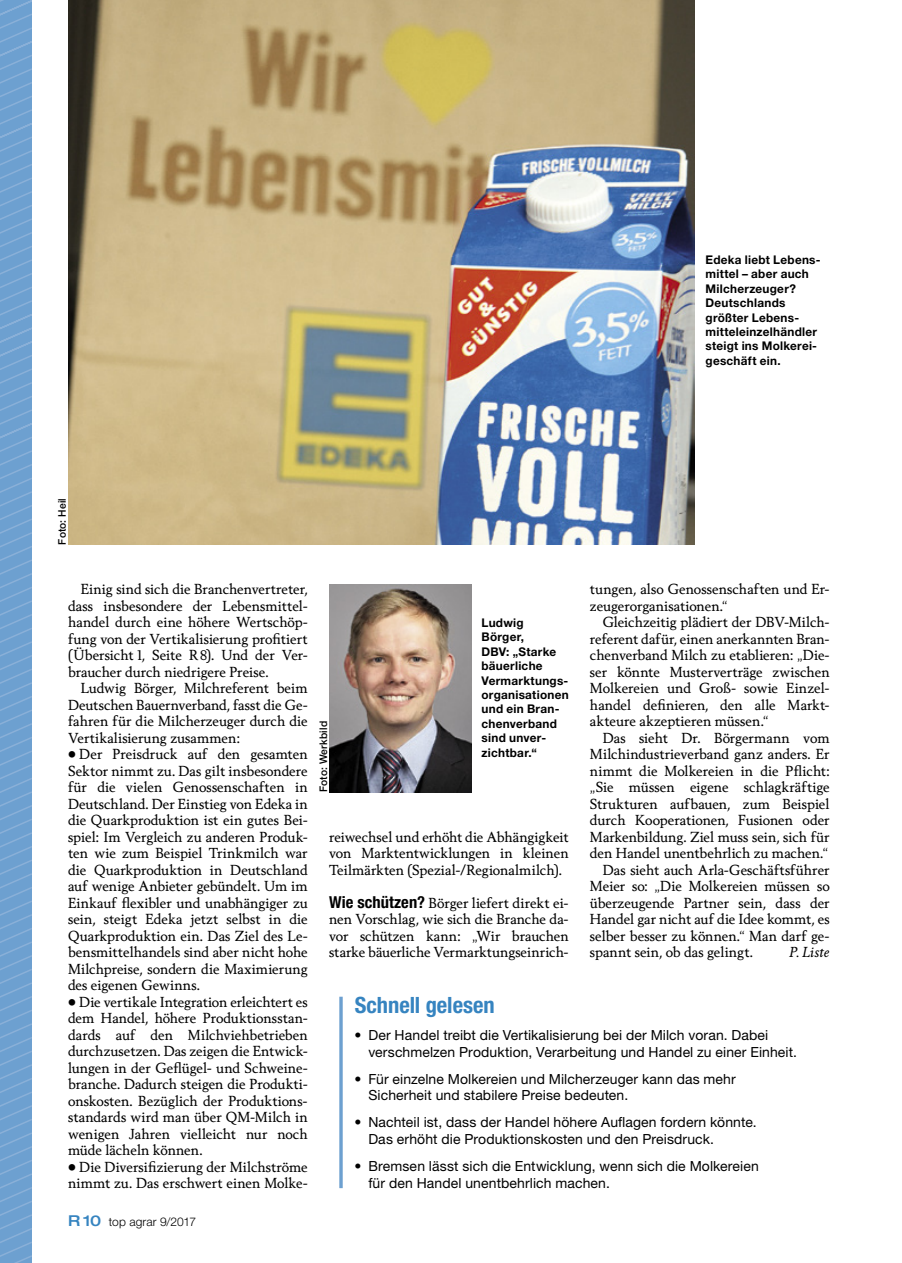
<style>
.page{position:relative;width:902px;height:1263px;background:#fff}
.page>*{position:absolute;margin:0;border:0;box-sizing:border-box;transform-origin:0 0}
.Schnell_gelesen_Tite{font:700 condensed 22.5px "Helvetica Neue LT Pro";color:#3684c0}
.Bodytext{font:13.95px/16.5px "Berling Nova Text Pro";letter-spacing:.005em;color:#000;text-align:justify}
.t1{font:13.95px/16.5px "Helvetica Neue LT Pro";letter-spacing:.01em;color:#000}
.Zwischentitel{font:13.95px/16.5px "Berling Nova Text Pro";color:#000;text-align:justify}
.Bodytext-2{font:italic 13.95px "Berling Nova Text Pro";color:#000}
.BU{font:700 12px/14.4px "Helvetica Neue LT Pro";letter-spacing:.025em;color:#000}
.t2{font:300 12px "Helvetica Neue LT Pro";letter-spacing:.01em;color:#000}
.Bildnachweis{font:500 10.5px "Helvetica Neue LT Pro";letter-spacing:.015em;color:#000}
.s1{font-weight:500;font-stretch:expanded;font-size:15px;color:#3684c0}
.s2{font-family:"Helvetica Neue LT Pro";font-weight:700;font-stretch:condensed;font-size:16.5px}
</style>
<div class="page">
<svg style="left:0;top:0;width:32px;height:1263px;background:#70a1d0"></svg>
<svg style="left:339px;top:997px;width:4px;height:191px"></svg>
<img style="left:68px;top:0;width:626px;height:544px">
<img style="left:329px;top:584px;width:143px;height:208px">
<p class="BU" style="left:705px;top:252px;width:116px">Edeka liebt Lebens&shy;mittel – aber auch<br>Milcherzeuger?<br>Deutschlands größter Lebens&shy;mitteleinzelhändler steigt ins Molkerei&shy;geschäft ein.</p>
<p class="Bildnachweis" style="left:56px;top:544px;width:48px;rotate:-90deg">Foto: Heil</p>
<p class="Bodytext" style="left:68px;top:580px;width:241px;text-indent:13px">Einig sind sich die Branchenvertreter, dass insbesondere der Lebensmittel&shy;handel durch eine höhere Wertschöp&shy;fung von der Vertikalisierung profitiert (Übersicht 1, Seite R8). Und der Ver&shy;braucher durch niedrigere Preise.</p>
<p class="Bodytext" style="left:68px;top:679px;width:241px;text-indent:13px">Ludwig Börger, Milchreferent beim Deutschen Bauernverband, fasst die Ge&shy;fahren für die Milcherzeuger durch die Vertikalisierung zusammen:</p>
<p class="Bodytext" style="left:68px;top:745px;width:241px">• Der Preisdruck auf den gesamten Sektor nimmt zu. Das gilt insbesondere für die vielen Genossenschaften in Deutschland. Der Einstieg von Edeka in die Quarkproduktion ist ein gutes Bei&shy;spiel: Im Vergleich zu anderen Produk&shy;ten wie zum Beispiel Trinkmilch war die Quarkproduktion in Deutschland auf wenige Anbieter gebündelt. Um im Einkauf flexibler und unabhängiger zu sein, steigt Edeka jetzt selbst in die Quarkproduktion ein. Das Ziel des Le&shy;bensmittelhandels sind aber nicht hohe Milchpreise, sondern die Maximierung des eigenen Gewinns.</p>
<p class="Bodytext" style="left:68px;top:993px;width:241px">• Die vertikale Integration erleichtert es dem Handel, höhere Produktionsstan&shy;dards auf den Milchviehbetrieben durchzusetzen. Das zeigen die Entwick&shy;lungen in der Geflügel- und Schweine&shy;branche. Dadurch steigen die Produkti&shy;onskosten. Bezüglich der Produktions&shy;standards wird man über QM-Milch in wenigen Jahren vielleicht nur noch müde lächeln können.</p>
<p class="Bodytext" style="left:68px;top:1158px;width:241px">• Die Diversifizierung der Milchströme nimmt zu. Das erschwert einen Molke-</p>
<p class="t2" style="left:68px;top:1214px;width:129px"><span class="s1">R 10</span> top agrar 9/2017</p>
<p class="Bildnachweis" style="left:317px;top:792px;width:73px;rotate:-90deg">Foto: Werkbild</p>
<p class="BU" style="left:481px;top:615px;width:89px">Ludwig<br>Börger,<br>DBV: „Starke bäuerliche<br>Vermarktungs&shy;organisationen und ein Bran&shy;chenverband sind unver&shy;zichtbar.“</p>
<p class="Bodytext" style="left:329px;top:828px;width:241px">reiwechsel und erhöht die Abhängigkeit von Marktentwicklungen in kleinen Teilmärkten (Spezial-/Regionalmilch).</p>
<p class="Zwischentitel" style="left:329px;top:894px;width:241px"><span class="s2">Wie schützen?</span> Börger liefert direkt ei&shy;nen Vorschlag, wie sich die Branche da&shy;vor schützen kann: „Wir brauchen starke bäuerliche Vermarktungseinrich-</p>
<p class="Zwischentitel" style="left:590px;top:580px;width:241px">tungen, also Genossenschaften und Er&shy;zeugerorganisationen.“</p>
<p class="Bodytext" style="left:590px;top:613px;width:241px;text-indent:13px">Gleichzeitig plädiert der DBV-Milch&shy;referent dafür, einen anerkannten Bran&shy;chenverband Milch zu etablieren: „Die&shy;ser könnte Musterverträge zwischen Molkereien und Groß- sowie Einzel&shy;handel definieren, den alle Markt&shy;akteure akzeptieren müssen.“</p>
<p class="Bodytext" style="left:590px;top:729px;width:241px;text-indent:13px">Das sieht Dr. Börgermann vom Milchindustrieverband ganz anders. Er nimmt die Molkereien in die Pflicht: „Sie müssen eigene schlagkräftige Strukturen aufbauen, zum Beispiel durch Kooperationen, Fusionen oder Markenbildung. Ziel muss sein, sich für den Handel unentbehrlich zu machen.“</p>
<p class="Bodytext" style="left:590px;top:861px;width:241px;text-indent:13px">Das sieht auch Arla-Geschäftsführer Meier so: „Die Molkereien müssen so überzeugende Partner sein, dass der Handel gar nicht auf die Idee kommt, es selber besser zu können.“ Man darf ge&shy;spannt sein, ob das gelingt.</p>
<p class="Bodytext-2" style="left:789px;top:943px;width:42px">P. Liste</p>
<p class="Schnell_gelesen_Tite" style="left:355px;top:991px;width:141px">Schnell gelesen</p>
<p class="t1" style="left:368px;top:1026px;width:430px;text-indent:-14px">• Der Handel treibt die Vertikalisierung bei der Milch voran. Dabei verschmelzen Produktion, Verarbeitung und Handel zu einer Einheit.</p>
<p class="t1" style="left:368px;top:1070px;width:369px;text-indent:-14px">• Für einzelne Molkereien und Milcherzeuger kann das mehr<br>Sicherheit und stabilere Preise bedeuten.</p>
<p class="t1" style="left:368px;top:1114px;width:390px;text-indent:-14px">• Nachteil ist, dass der Handel höhere Auflagen fordern könnte.<br>Das erhöht die Produktionskosten und den Preisdruck.</p>
<p class="t1" style="left:368px;top:1157px;width:392px;text-indent:-14px">• Bremsen lässt sich die Entwicklung, wenn sich die Molkereien für den Handel unentbehrlich machen.</p>
</div>
